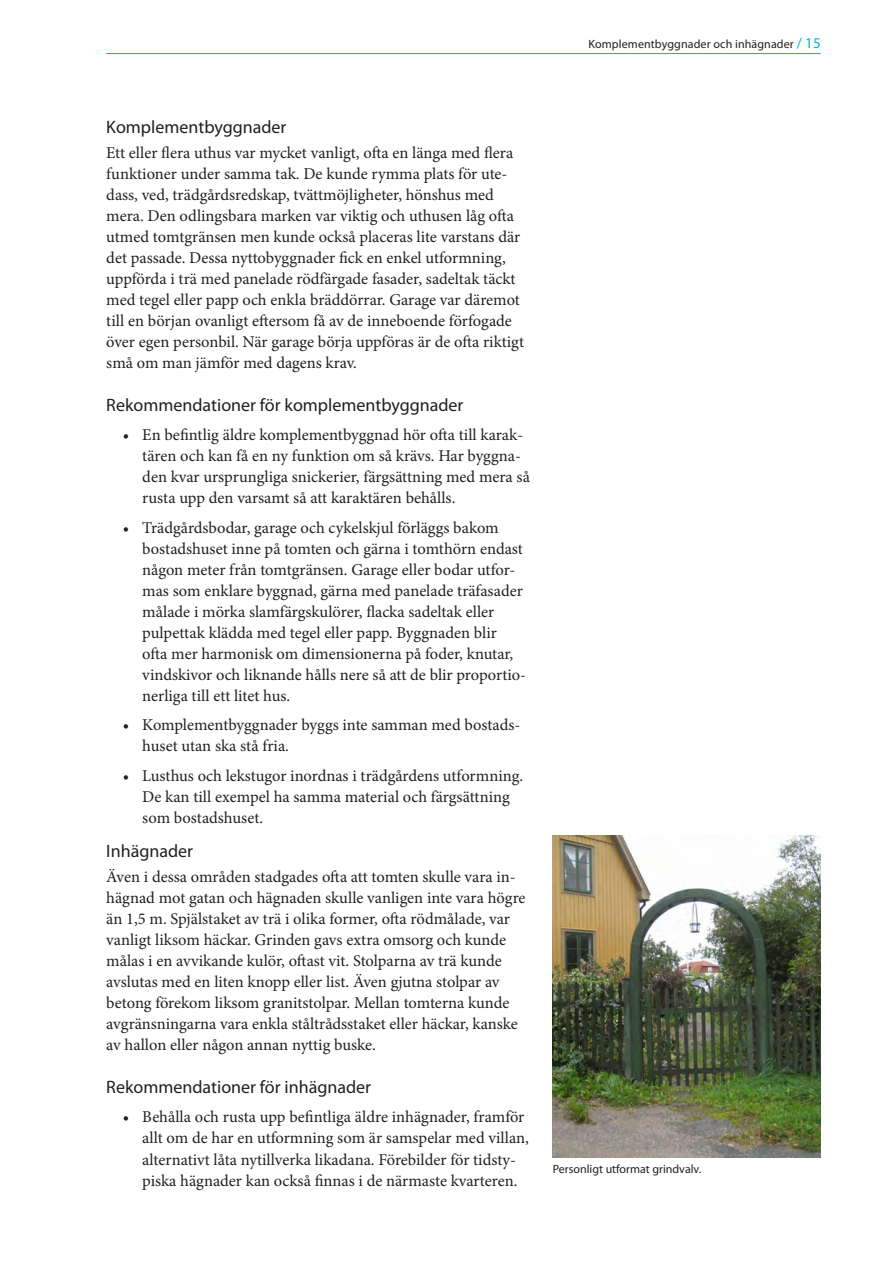
<style>
.page{position:relative;width:893px;height:1263px;background:#fff}
.page>*{position:absolute;margin:0;border:0;box-sizing:border-box;transform-origin:0 0}
.Ny_Rubrik_3{font:18px "Myriad Pro";color:#231f20}
.Brödtext{font:16.5px/21px "Minion Pro";color:#231f20}
.Punktlista{font:16.5px/21px "Minion Pro";color:#231f20}
.Ny_Bildtext{font:12px "Myriad Pro";letter-spacing:.005em;color:#231f20}
.s1{font-size:15px;color:#00b5cb}
</style>
<div class="page">
<hr style="left:106px;top:53px;width:715px;height:1px;background:#00b5cb">
<img style="left:553px;top:835px;width:268px;height:323px">
<p class="Ny_Bildtext" style="left:588px;top:36px;width:234px">Komplementbyggnader och inhägnader <span class="s1">/ 15</span></p>
<p class="Ny_Rubrik_3" style="left:106px;top:115px;width:182px">Komplementbyggnader</p>
<p class="Brödtext" style="left:106px;top:142px;width:419px">Ett eller flera uthus var mycket vanligt, ofta en länga med flera funktioner under samma tak. De kunde rymma plats för ute&shy;dass, ved, trädgårdsredskap, tvättmöjligheter, hönshus med mera. Den odlingsbara marken var viktig och uthusen låg ofta utmed tomtgränsen men kunde också placeras lite varstans där det passade. Dessa nyttobyggnader fick en enkel utformning, uppförda i trä med panelade rödfärgade fasader, sadeltak täckt med tegel eller papp och enkla bräddörrar. Garage var däremot till en början ovanligt eftersom få av de inneboende förfogade över egen personbil. När garage börja uppföras är de ofta riktigt små om man jämför med dagens krav.</p>
<p class="Ny_Rubrik_3" style="left:106px;top:393px;width:359px">Rekommendationer för komplementbyggnader</p>
<p class="Punktlista" style="left:142px;top:424px;width:389px;text-indent:-20px">• En befintlig äldre komplementbyggnad hör ofta till karak&shy;tären och kan få en ny funktion om så krävs. Har byggna&shy;den kvar ursprungliga snickerier, färgsättning med mera så rusta upp den varsamt så att karaktären behålls.</p>
<p class="Punktlista" style="left:142px;top:517px;width:385px;text-indent:-20px">• Trädgårdsbodar, garage och cykelskjul förläggs bakom bostadshuset inne på tomten och gärna i tomthörn endast någon meter från tomtgränsen. Garage eller bodar utfor&shy;mas som enklare byggnad, gärna med panelade träfasader målade i mörka slamfärgskulörer, flacka sadeltak eller pulpettak klädda med tegel eller papp. Byggnaden blir<br>ofta mer harmonisk om dimensionerna på foder, knutar, vindskivor och liknande hålls nere så att de blir proportio&shy;nerliga till ett litet hus.</p>
<p class="Punktlista" style="left:142px;top:714px;width:380px;text-indent:-20px">• Komplementbyggnader byggs inte samman med bostads&shy;huset utan ska stå fria.</p>
<p class="Punktlista" style="left:142px;top:765px;width:382px;text-indent:-20px">• Lusthus och lekstugor inordnas i trädgårdens utformning.<br>De kan till exempel ha samma material och färgsättning som bostadshuset.</p>
<p class="Ny_Rubrik_3" style="left:106px;top:840px;width:88px">Inhägnader</p>
<p class="Brödtext" style="left:106px;top:866px;width:421px">Även i dessa områden stadgades ofta att tomten skulle vara in&shy;hägnad mot gatan och hägnaden skulle vanligen inte vara högre än 1,5 m. Spjälstaket av trä i olika former, ofta rödmålade, var vanligt liksom häckar. Grinden gavs extra omsorg och kunde målas i en avvikande kulör, oftast vit. Stolparna av trä kunde avslutas med en liten knopp eller list. Även gjutna stolpar av betong förekom liksom granitstolpar. Mellan tomterna kunde avgränsningarna vara enkla ståltrådsstaket eller häckar, kanske av hallon eller någon annan nyttig buske.</p>
<p class="Ny_Rubrik_3" style="left:106px;top:1076px;width:266px">Rekommendationer för inhägnader</p>
<p class="Punktlista" style="left:142px;top:1107px;width:388px;text-indent:-20px">• Behålla och rusta upp befintliga äldre inhägnader, framför allt om de har en utformning som är samspelar med villan, alternativt låta nytillverka likadana. Förebilder för tidsty&shy;piska hägnader kan också finnas i de närmaste kvarteren.</p>
<p class="Ny_Bildtext" style="left:553px;top:1161px;width:150px">Personligt utformat grindvalv.</p>
</div>
